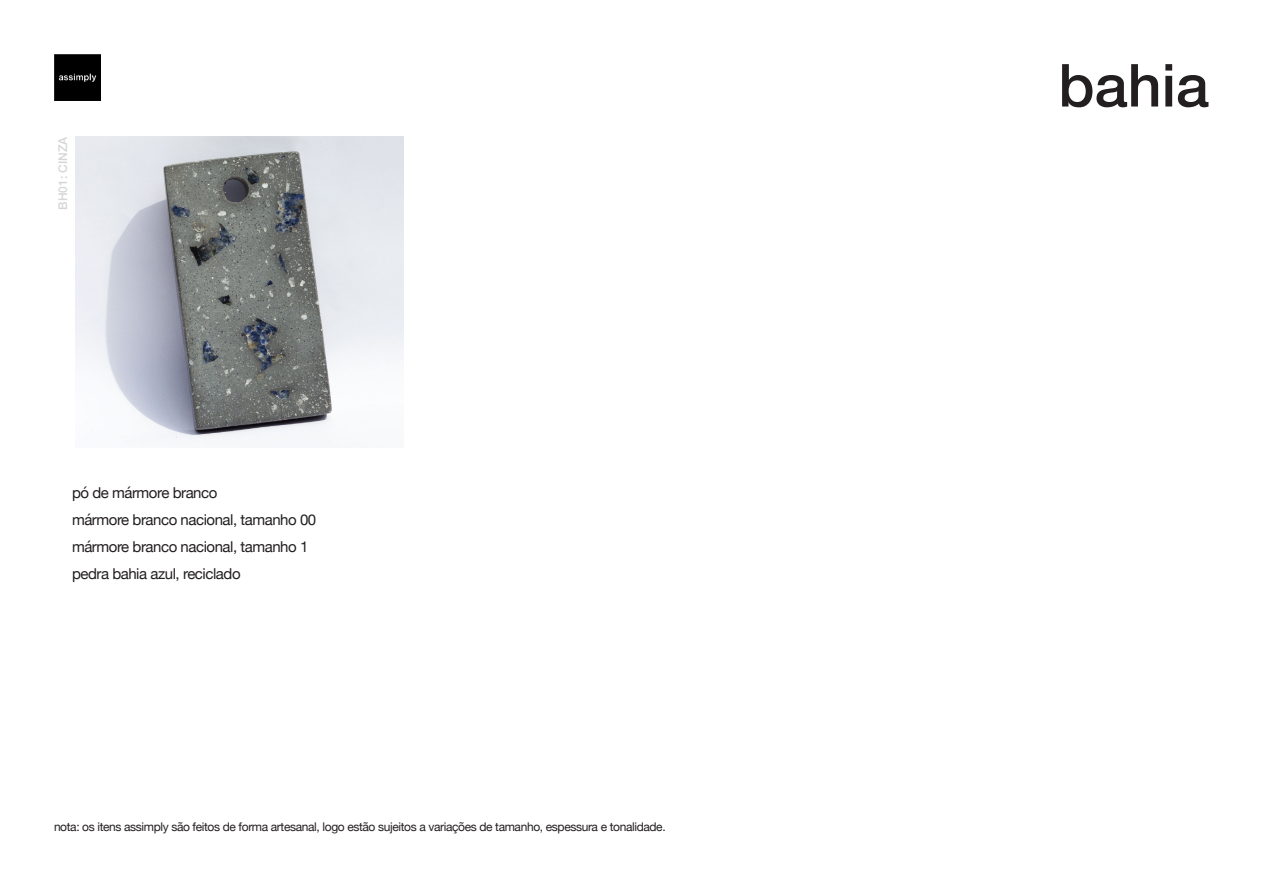
<style>
.page{position:relative;width:1263px;height:893px;background:#fff}
.page>*{position:absolute;margin:0;border:0;box-sizing:border-box;transform-origin:0 0}
.t1{font:500 59.4px "Helvetica Neue";color:#231f20}
.t2{font:15px "Helvetica Neue";letter-spacing:-.03em;color:#231f20}
.t3{font:12px "Helvetica Neue";letter-spacing:-.03em;color:#231f20}
.t4{font:500 12px "Helvetica Neue";color:#d5d7d6}
</style>
<div class="page">
<img style="left:54px;top:54px;width:46px;height:47px">
<img style="left:75px;top:137px;width:328px;height:307px">
<p class="t4" style="left:53px;top:210px;width:75px;rotate:-90deg">BH01: CINZA</p>
<p class="t2" style="left:72px;top:482px;width:147px">pó de mármore branco</p>
<p class="t2" style="left:72px;top:509px;width:246px">mármore branco nacional, tamanho 00</p>
<p class="t2" style="left:72px;top:536px;width:238px">mármore branco nacional, tamanho 1</p>
<p class="t2" style="left:72px;top:563px;width:170px">pedra bahia azul, reciclado</p>
<p class="t3" style="left:54px;top:818px;width:613px">nota: os itens assimply são feitos de forma artesanal, logo estão sujeitos a variações de tamanho, espessura e tonalidade.</p>
<p class="t1" style="left:1058px;top:38px;width:152px">bahia</p>
</div>
